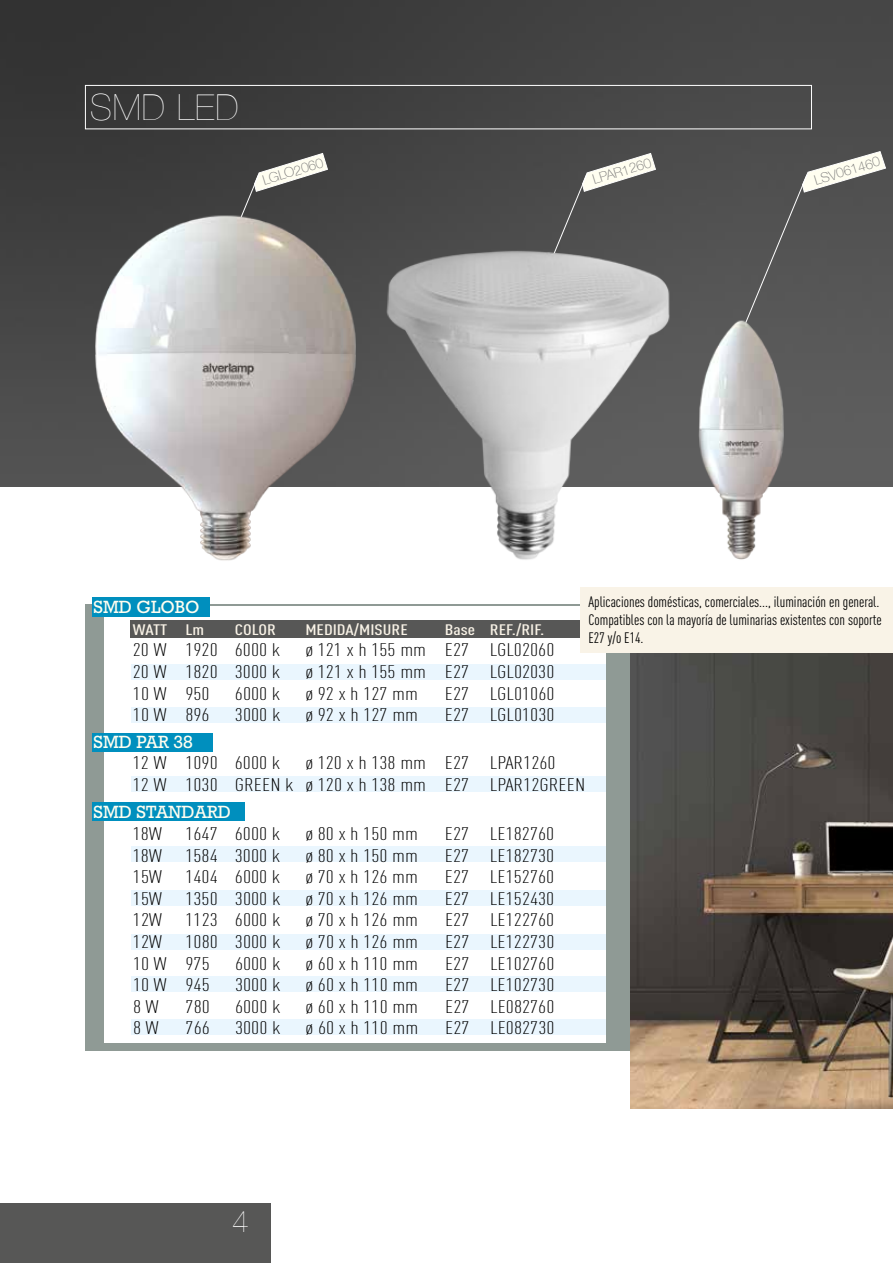
<style>
.page{position:relative;width:893px;height:1263px;background:#fff}
.page>*{position:absolute;margin:0;border:0;box-sizing:border-box;transform-origin:0 0}
.t1{font:200 36px "Helvetica Neue";letter-spacing:.025em;color:#fff}
.t2{font:200 30px "Helvetica Neue";color:#fff}
.t3{font:300 condensed 18px/21.6px "DIN Pro";color:#000;scale:1.3 1}
.t4{font:18px "Rockwell";color:#fffef0}
.t5{font:condensed 15px/18px "DIN Pro";color:#000}
.t6{font:500 condensed 15px "DIN Pro";color:#f9f3e7;scale:1.3 1}
.t7{font:100 13.5px "Helvetica Neue";color:#706f6f}
</style>
<div class="page">
<div style="left:0;top:1203px;width:271px;height:60px;background:#575756"></div>
<img style="left:0;top:0;width:893px;height:487px">
<div style="left:85px;top:605px;width:691px;height:446px;background:#8f9a95"></div>
<div style="left:104px;top:606px;width:501px;height:437px;background:#fff"></div>
<div style="left:131px;top:1019px;width:474px;height:16px;background:#eaf6fe"></div>
<div style="left:130px;top:620px;width:475px;height:17px;background:#575756"></div>
<div style="left:131px;top:664px;width:474px;height:15px;background:#eaf6fe"></div>
<div style="left:131px;top:707px;width:474px;height:15px;background:#eaf6fe"></div>
<div style="left:131px;top:977px;width:474px;height:15px;background:#eaf6fe"></div>
<div style="left:131px;top:776px;width:474px;height:15px;background:#eaf6fe"></div>
<div style="left:131px;top:890px;width:474px;height:16px;background:#eaf6fe"></div>
<div style="left:131px;top:847px;width:474px;height:15px;background:#eaf6fe"></div>
<div style="left:131px;top:934px;width:474px;height:15px;background:#eaf6fe"></div>
<svg style="left:164px;top:153px;width:164px;height:54px;background:#5a5a58"></svg>
<img style="left:82px;top:207px;width:288px;height:354px">
<img style="left:630px;top:653px;width:263px;height:455px">
<div style="left:712px;top:151px;width:174px;height:251px;background:#555"></div>
<img style="left:686px;top:313px;width:111px;height:247px">
<svg style="left:492px;top:153px;width:164px;height:87px;background:#5c5c5b"></svg>
<img style="left:381px;top:240px;width:298px;height:320px">
<div style="left:92px;top:597px;width:117px;height:20px;background:#008fbe"></div>
<div style="left:92px;top:733px;width:121px;height:19px;background:#008fbe"></div>
<div style="left:92px;top:802px;width:152px;height:19px;background:#008fbe"></div>
<div style="left:85px;top:85px;width:727px;height:44px;border:1px solid #fff"></div>
<div style="left:580px;top:587px;width:313px;height:66px;background:#f9f3e7"></div>
<h1 class="t1" style="left:90px;top:80px;width:150px">SMD LED</h1>
<p class="t7" style="left:260px;top:171px;width:64px;rotate:-17deg">LGLO2060</p>
<p class="t7" style="left:590px;top:170px;width:62px;rotate:-17deg">LPAR1260</p>
<p class="t7" style="left:812px;top:171px;width:69px;rotate:-17deg">LSV061460</p>
<p class="t5" style="left:588px;top:591px;width:295px">Aplicaciones domésticas, comerciales..., iluminación en general.<br>Compatibles con la mayoría de luminarias existentes con soporte<br>E27 y/o E14.</p>
<p class="t4" style="left:94px;top:596px;width:108px">SMD GLOBO</p>
<p class="t6" style="left:133px;top:618px;width:56px">WATT Lm</p>
<p class="t6" style="left:235px;top:618px;width:33px">COLOR</p>
<p class="t6" style="left:305px;top:618px;width:80px">MEDIDA/MISURE</p>
<p class="t6" style="left:445px;top:618px;width:78px">Base REF./RIF.</p>
<p class="t3" style="left:133px;top:638px;width:115px">20 W 1920 6000 k</p>
<p class="t3" style="left:305px;top:638px;width:193px">ø 121 x h 155 mm E27 LGL02060</p>
<p class="t3" style="left:133px;top:660px;width:115px">20 W 1820 3000 k</p>
<p class="t3" style="left:305px;top:660px;width:193px">ø 121 x h 155 mm E27 LGL02030</p>
<p class="t3" style="left:133px;top:681px;width:61px">10 W 950</p>
<p class="t3" style="left:235px;top:681px;width:36px">6000 k</p>
<p class="t3" style="left:305px;top:681px;width:88px">ø 92 x h 127 mm</p>
<p class="t3" style="left:445px;top:681px;width:86px">E27 LGL01060</p>
<p class="t3" style="left:133px;top:703px;width:61px">10 W 896</p>
<p class="t3" style="left:235px;top:703px;width:36px">3000 k</p>
<p class="t3" style="left:305px;top:703px;width:88px">ø 92 x h 127 mm</p>
<p class="t3" style="left:445px;top:703px;width:86px">E27 LGL01030</p>
<p class="t4" style="left:94px;top:732px;width:101px">SMD PAR 38</p>
<p class="t3" style="left:133px;top:751px;width:115px">12 W 1090 6000 k</p>
<p class="t3" style="left:133px;top:751px;width:349px;text-indent:172px">ø 120 x h 138 mm E27 LPAR1260<br>12 W 1030 GREEN k ø 120 x h 138 mm E27 LPAR12GREEN</p>
<p class="t4" style="left:94px;top:801px;width:139px">SMD STANDARD</p>
<p class="t3" style="left:133px;top:822px;width:24px">18W</p>
<p class="t3" style="left:185px;top:822px;width:75px">1647 6000 k</p>
<p class="t3" style="left:305px;top:822px;width:88px">ø 80 x h 150 mm</p>
<p class="t3" style="left:445px;top:822px;width:86px">E27 LE182760</p>
<p class="t3" style="left:133px;top:843px;width:24px">18W</p>
<p class="t3" style="left:185px;top:843px;width:75px">1584 3000 k</p>
<p class="t3" style="left:305px;top:843px;width:88px">ø 80 x h 150 mm</p>
<p class="t3" style="left:445px;top:843px;width:86px">E27 LE182730</p>
<p class="t3" style="left:133px;top:865px;width:24px">15W</p>
<p class="t3" style="left:185px;top:865px;width:75px">1404 6000 k</p>
<p class="t3" style="left:305px;top:865px;width:88px">ø 70 x h 126 mm</p>
<p class="t3" style="left:445px;top:865px;width:86px">E27 LE152760</p>
<p class="t3" style="left:133px;top:886px;width:24px">15W</p>
<p class="t3" style="left:185px;top:886px;width:75px">1350 3000 k</p>
<p class="t3" style="left:305px;top:886px;width:88px">ø 70 x h 126 mm</p>
<p class="t3" style="left:445px;top:886px;width:86px">E27 LE152430</p>
<p class="t3" style="left:133px;top:908px;width:24px">12W</p>
<p class="t3" style="left:185px;top:908px;width:75px">1123 6000 k</p>
<p class="t3" style="left:305px;top:908px;width:88px">ø 70 x h 126 mm</p>
<p class="t3" style="left:445px;top:908px;width:86px">E27 LE122760</p>
<p class="t3" style="left:133px;top:930px;width:24px">12W</p>
<p class="t3" style="left:185px;top:930px;width:75px">1080 3000 k</p>
<p class="t3" style="left:305px;top:930px;width:88px">ø 70 x h 126 mm</p>
<p class="t3" style="left:445px;top:930px;width:86px">E27 LE122730</p>
<p class="t3" style="left:133px;top:951px;width:61px">10 W 975</p>
<p class="t3" style="left:235px;top:951px;width:36px">6000 k</p>
<p class="t3" style="left:306px;top:951px;width:88px">ø 60 x h 110 mm</p>
<p class="t3" style="left:445px;top:951px;width:86px">E27 LE102760</p>
<p class="t3" style="left:133px;top:973px;width:61px">10 W 945</p>
<p class="t3" style="left:235px;top:973px;width:36px">3000 k</p>
<p class="t3" style="left:306px;top:973px;width:88px">ø 60 x h 110 mm</p>
<p class="t3" style="left:445px;top:973px;width:86px">E27 LE102730</p>
<p class="t3" style="left:133px;top:994px;width:21px">8 W</p>
<p class="t3" style="left:186px;top:994px;width:20px">780</p>
<p class="t3" style="left:235px;top:994px;width:36px">6000 k</p>
<p class="t3" style="left:306px;top:994px;width:88px">ø 60 x h 110 mm</p>
<p class="t3" style="left:445px;top:994px;width:86px">E27 LE082760</p>
<p class="t3" style="left:133px;top:1016px;width:21px">8 W</p>
<p class="t3" style="left:186px;top:1016px;width:20px">766</p>
<p class="t3" style="left:235px;top:1016px;width:36px">3000 k</p>
<p class="t3" style="left:306px;top:1016px;width:88px">ø 60 x h 110 mm</p>
<p class="t3" style="left:445px;top:1016px;width:86px">E27 LE082730</p>
<h2 class="t2" style="left:232px;top:1198px;width:18px">4</h2>
</div>
